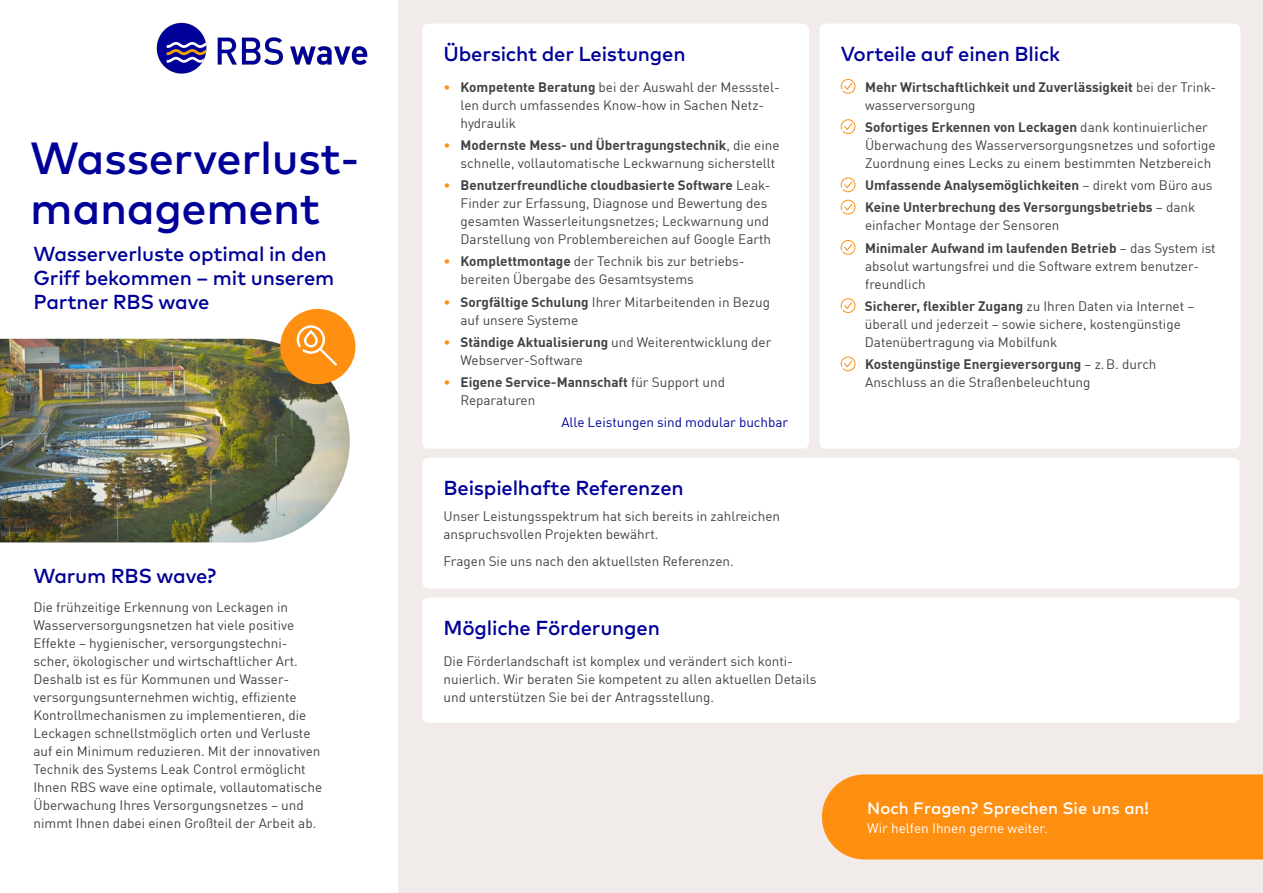
<style>
.page{position:relative;width:1263px;height:893px;background:#fff}
.page>*{position:absolute;margin:0;border:0;box-sizing:border-box;transform-origin:0 0}
.t1{font:500 45px/49.5px "Mark OT";letter-spacing:-.01em;color:#009}
.t2{font:500 20.25px/24px "Mark OT";letter-spacing:-.01em;color:#009}
.t3{font:500 16.5px "Mark OT";color:#fff}
.t4{font:13.5px/18px "En BWDIN Pro";color:#424242}
.t5{font:700 13.5px/18px "En BWDIN Pro";color:#424242}
.t6{font:13.5px "En BWDIN Pro";color:#009}
.t7{font:13.5px "En BWDIN Pro";color:#fff}
.s1{color:#fe8f11}
.s2{font-weight:700}
.s3{font-weight:400;color:#fe8f11}
.s4{font-weight:400}
</style>
<div class="page">
<div style="left:398px;top:0;width:865px;height:893px;background:#f1ece9"></div>
<div style="left:422px;top:597px;width:817px;height:126px;background:#fff;border-radius:6px"></div>
<div style="left:422px;top:458px;width:817px;height:130px;background:#fff;border-radius:6px"></div>
<div style="left:819px;top:24px;width:421px;height:425px;background:#fff;border-radius:6px"></div>
<svg style="left:841px;top:79px;width:14px;height:15px"></svg>
<svg style="left:841px;top:119px;width:14px;height:15px"></svg>
<svg style="left:841px;top:177px;width:14px;height:15px"></svg>
<svg style="left:841px;top:200px;width:14px;height:14px"></svg>
<svg style="left:841px;top:240px;width:14px;height:15px"></svg>
<svg style="left:841px;top:298px;width:14px;height:15px"></svg>
<svg style="left:841px;top:356px;width:14px;height:15px"></svg>
<div style="left:422px;top:24px;width:387px;height:425px;background:#fff;border-radius:6px"></div>
<div style="left:822px;top:774px;width:441px;height:85px;background:#fe8f11"></div>
<img style="left:0;top:339px;width:350px;height:203px">
<div style="left:280px;top:309px;width:75px;height:75px;background:#fe8f11;border-radius:50%"></div>
<svg style="left:296px;top:325px;width:41px;height:41px"></svg>
<img style="left:156px;top:22px;width:211px;height:51px">
<h1 class="t1" style="left:30px;top:132px;width:331px">Wasserverlust&shy;management</h1>
<h2 class="t2" style="left:33px;top:241px;width:302px">Wasserverluste optimal in den<br>Griff bekommen – mit unserem<br>Partner RBS wave</h2>
<h2 class="t2" style="left:33px;top:563px;width:184px">Warum RBS wave?</h2>
<p class="t4" style="left:33px;top:597px;width:290px">Die frühzeitige Erkennung von Leckagen in Wasserversorgungsnetzen hat viele positive Effekte – hygienischer, versorgungstechni&shy;scher, ökologischer und wirtschaftlicher Art.<br>Deshalb ist es für Kommunen und Wasser&shy;versorgungsunternehmen wichtig, effiziente Kontrollmechanismen zu implementieren, die Leckagen schnellstmöglich orten und Verluste auf ein Minimum reduzieren. Mit der innovativen Technik des Systems Leak Control ermöglicht Ihnen RBS wave eine optimale, vollautomatische Überwachung Ihres Versorgungsnetzes – und nimmt Ihnen dabei einen Großteil der Arbeit ab.</p>
<h2 class="t2" style="left:443px;top:41px;width:244px">Übersicht der Leistungen</h2>
<p class="t4" style="left:460px;top:76px;width:321px;text-indent:-17px"><span class="s1">•</span> <span class="s2">Kompetente Beratung</span> bei der Auswahl der Messstel&shy;len durch umfassendes Know-how in Sachen Netz&shy;hydraulik</p>
<p class="t4" style="left:460px;top:135px;width:320px;text-indent:-17px"><span class="s1">•</span> <span class="s2">Modernste Mess- und Übertragungstechnik</span>, die eine schnelle, vollautomatische Leckwarnung sicherstellt</p>
<p class="t4" style="left:460px;top:175px;width:312px;text-indent:-17px"><span class="s1">•</span> <span class="s2">Benutzerfreundliche cloudbasierte Software</span> Leak-Finder zur Erfassung, Diagnose und Bewertung des gesamten Wasserleitungsnetzes; Leckwarnung und Darstellung von Problembereichen auf Google Earth</p>
<p class="t4" style="left:460px;top:251px;width:286px;text-indent:-17px"><span class="s1">•</span> <span class="s2">Komplettmontage</span> der Technik bis zur betriebs&shy;bereiten Übergabe des Gesamtsystems</p>
<p class="t4" style="left:460px;top:291px;width:311px;text-indent:-17px"><span class="s1">•</span> <span class="s2">Sorgfältige Schulung</span> Ihrer Mitarbeitenden in Bezug auf unsere Systeme</p>
<p class="t4" style="left:460px;top:332px;width:312px;text-indent:-17px"><span class="s1">•</span> <span class="s2">Ständige Aktualisierung</span> und Weiterentwicklung der<br>Webserver-Software</p>
<p class="t5" style="left:460px;top:371px;width:266px;text-indent:-17px"><span class="s3">•</span> Eigene Service-Mannschaft <span class="s4">für Support und<br>Reparaturen</span></p>
<p class="t6" style="left:561px;top:412px;width:228px">Alle Leistungen sind modular buchbar</p>
<h2 class="t2" style="left:443px;top:475px;width:242px">Beispielhafte Referenzen</h2>
<p class="t4" style="left:443px;top:506px;width:338px">Unser Leistungsspektrum hat sich bereits in zahlreichen anspruchsvollen Projekten bewährt.</p>
<p class="t4" style="left:443px;top:551px;width:292px">Fragen Sie uns nach den aktuellsten Referenzen.</p>
<h2 class="t2" style="left:443px;top:615px;width:218px">Mögliche Förderungen</h2>
<p class="t4" style="left:443px;top:650px;width:374px">Die Förderlandschaft ist komplex und verändert sich konti&shy;nuierlich. Wir beraten Sie kompetent zu allen aktuellen Details und unterstützen Sie bei der Antragsstellung.</p>
<h2 class="t2" style="left:841px;top:41px;width:221px">Vorteile auf einen Blick</h2>
<p class="t5" style="left:865px;top:76px;width:353px">Mehr Wirtschaftlichkeit und Zuverlässigkeit <span class="s4">bei der Trink&shy;wasserversorgung</span></p>
<p class="t4" style="left:865px;top:117px;width:352px"><span class="s2">Sofortiges Erkennen von Leckagen</span> dank kontinuierlicher<br>Überwachung des Wasserversorgungsnetzes und sofortige<br>Zuordnung eines Lecks zu einem bestimmten Netzbereich</p>
<p class="t5" style="left:865px;top:172px;width:349px;line-height:22.2px">Umfassende Analysemöglichkeiten <span class="s4">– direkt vom Büro aus<br></span>Keine Unterbrechung des Versorgungsbetriebs <span class="s4">– dank</span></p>
<p class="t4" style="left:865px;top:213px;width:352px;line-height:22.2px">einfacher Montage der Sensoren<br><span class="s2">Minimaler Aufwand im laufenden Betrieb</span> – das System ist</p>
<p class="t4" style="left:865px;top:255px;width:336px">absolut wartungsfrei und die Software extrem benutzer&shy;freundlich</p>
<p class="t4" style="left:865px;top:296px;width:331px"><span class="s2">Sicherer, flexibler Zugang</span> zu Ihren Daten via Internet – überall und jederzeit – sowie sichere, kostengünstige<br>Datenübertragung via Mobilfunk</p>
<p class="t4" style="left:865px;top:354px;width:293px"><span class="s2">Kostengünstige Energieversorgung</span> – z.B. durch<br>Anschluss an die Straßenbeleuchtung</p>
<p class="t3" style="left:867px;top:798px;width:283px">Noch Fragen? Sprechen Sie uns an!</p>
<p class="t7" style="left:867px;top:817px;width:182px">Wir helfen Ihnen gerne weiter.</p>
</div>
